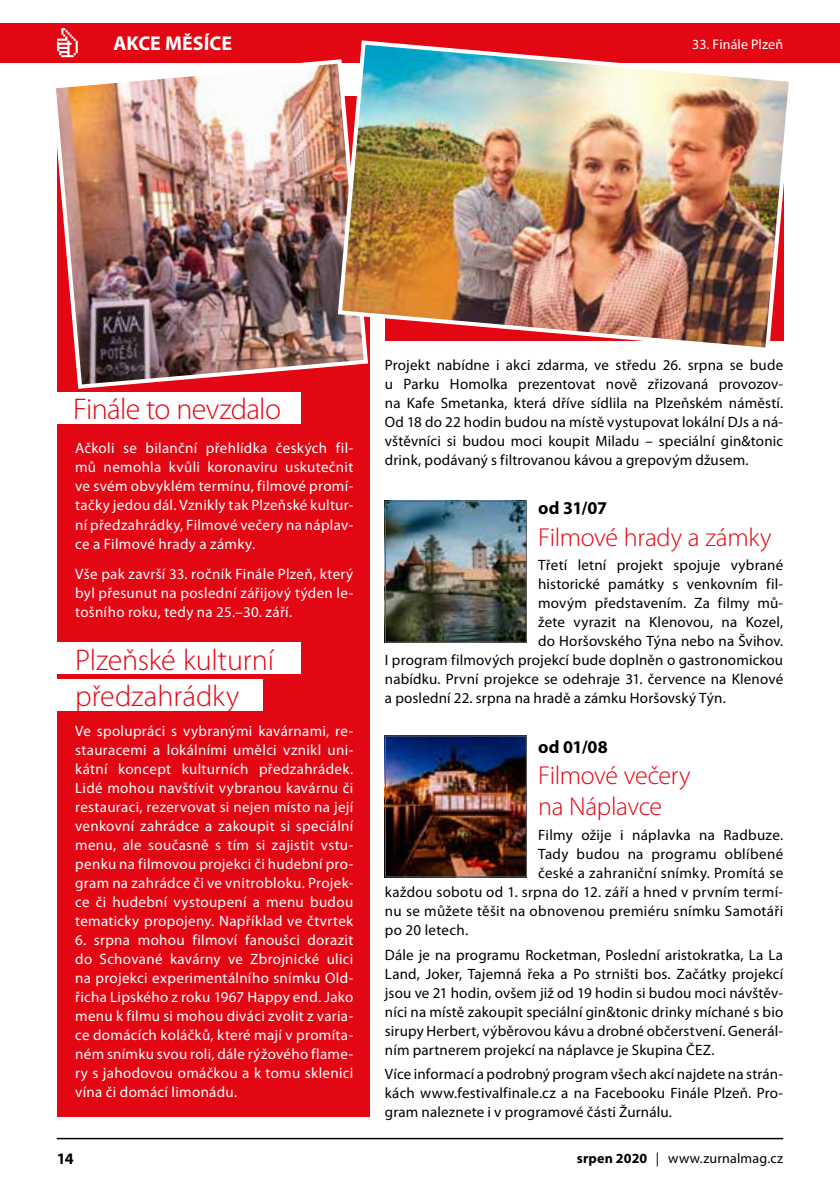
<style>
.page{position:relative;width:840px;height:1191px;background:#fff}
.page>*{position:absolute;margin:0;border:0;box-sizing:border-box;transform-origin:0 0}
.t1{font:300 30px/36px "Myriad Pro";letter-spacing:-.005em;color:#e30613}
.t2{font:300 30px "Myriad Pro";letter-spacing:-.025em;color:#e30613}
.t3{font:300 26px/31.2px "Myriad Pro";letter-spacing:-.015em;color:#e30613}
.t4{font:700 20px "Myriad Pro";color:#fff}
.t5{font:700 18px "Myriad Pro";color:#000}
.t6{font:700 16px "Myriad Pro";color:#000}
.t7{font:15px/19px "Myriad Pro";letter-spacing:.015em;color:#000;text-align:justify}
.t8{font:15px/19px "Myriad Pro";letter-spacing:.02em;color:#fff;text-align:justify}
.t9{font:14px "Myriad Pro";letter-spacing:.01em;color:#000}
.t10{font:14px "Myriad Pro";letter-spacing:.01em;color:#fff}
.s1{font-weight:700}
</style>
<div class="page">
<hr style="left:57px;top:1137px;width:725px;height:2px;background:#000">
<div style="left:0;top:23px;width:839px;height:39px;background:#e30613"></div>
<svg style="left:57px;top:28px;width:21px;height:29px"></svg>
<div style="left:57px;top:96px;width:312px;height:1021px;background:#e30613"></div>
<div style="left:43px;top:393px;width:257px;height:31px;background:#fff"></div>
<div style="left:43px;top:642px;width:257px;height:31px;background:#fff"></div>
<div style="left:43px;top:679px;width:219px;height:31px;background:#fff"></div>
<img style="left:49px;top:57px;width:321px;height:334px">
<img style="left:335px;top:40px;width:459px;height:314px">
<img style="left:386px;top:503px;width:138px;height:137px">
<div style="left:384px;top:501px;width:142px;height:141px;border:1px solid #646363"></div>
<img style="left:386px;top:737px;width:138px;height:138px">
<div style="left:384px;top:735px;width:142px;height:142px;border:1px solid #646363"></div>
<h3 class="t4" style="left:113px;top:30px;width:120px">AKCE MĚSÍCE</h3>
<p class="t10" style="left:692px;top:35px;width:92px">33. Finále Plzeň</p>
<h1 class="t2" style="left:73px;top:390px;width:209px">Finále to nevzdalo</h1>
<p class="t8" style="left:75px;top:439px;width:279px">Ačkoli se bilanční přehlídka českých fil&shy;mů nemohla kvůli koronaviru uskutečnit ve svém obvyklém termínu, filmové promí&shy;tačky jedou dál. Vznikly tak Plzeňské kultur&shy;ní předzahrádky, Filmové večery na náplav&shy;ce a Filmové hrady a zámky.</p>
<p class="t8" style="left:75px;top:564px;width:279px">Vše pak završí 33. ročník Finále Plzeň, který byl přesunut na poslední zářijový týden le&shy;tošního roku, tedy na 25.–30. září.</p>
<h1 class="t1" style="left:75px;top:641px;width:200px">Plzeňské kulturní předzahrádky</h1>
<p class="t8" style="left:75px;top:721px;width:279px">Ve spolupráci s vybranými kavárnami, re&shy;stauracemi a lokálními umělci vznikl uni&shy;kátní koncept kulturních předzahrádek.<br>Lidé mohou navštívit vybranou kavárnu či restauraci, rezervovat si nejen místo na její venkovní zahrádce a zakoupit si speciální menu, ale současně s tím si zajistit vstu&shy;penku na filmovou projekci či hudební pro&shy;gram na zahrádce či ve vnitrobloku. Projek&shy;ce či hudební vystoupení a menu budou tematicky propojeny. Například ve čtvrtek</p>
<p class="t8" style="left:75px;top:930px;width:279px">6. srpna mohou filmoví fanoušci dorazit do Schované kavárny ve Zbrojnické ulici na projekci experimentálního snímku Old&shy;řicha Lipského z roku 1967 Happy end. Jako menu k filmu si mohou diváci zvolit z varia&shy;ce domácích koláčků, které mají v promíta&shy;ném snímku svou roli, dále rýžového flame&shy;ry s jahodovou omáčkou a k tomu sklenici vína či domácí limonádu.</p>
<p class="t7" style="left:384px;top:355px;width:399px">Projekt nabídne i akci zdarma, ve středu 26. srpna se bude u Parku Homolka prezentovat nově zřizovaná provozov&shy;na Kafe Smetanka, která dříve sídlila na Plzeňském náměstí.<br>Od 18 do 22 hodin budou na místě vystupovat lokální DJs a ná&shy;vštěvníci si budou moci koupit Miladu – speciální gin&amp;tonic drink, podávaný s filtrovanou kávou a grepovým džusem.</p>
<p class="t5" style="left:538px;top:496px;width:71px">od 31/07</p>
<h2 class="t3" style="left:538px;top:521px;width:235px">Filmové hrady a zámky</h2>
<p class="t7" style="left:538px;top:555px;width:246px">Třetí letní projekt spojuje vybrané</p>
<p class="t7" style="left:538px;top:574px;width:246px">historické památky s venkovním fil-</p>
<p class="t7" style="left:538px;top:593px;width:246px">movým představením. Za filmy mů-</p>
<p class="t7" style="left:538px;top:612px;width:246px">žete vyrazit na Klenovou, na Kozel,</p>
<p class="t7" style="left:538px;top:631px;width:246px">do Horšovského Týna nebo na Švihov.</p>
<p class="t7" style="left:384px;top:650px;width:399px">I program filmových projekcí bude doplněn o gastronomickou</p>
<p class="t7" style="left:384px;top:669px;width:399px">nabídku. První projekce se odehraje 31. července na Klenové</p>
<p class="t7" style="left:384px;top:688px;width:342px">a poslední 22. srpna na hradě a zámku Horšovský Týn.</p>
<p class="t5" style="left:538px;top:735px;width:71px">od 01/08</p>
<h2 class="t3" style="left:538px;top:759px;width:154px">Filmové večery na Náplavce</h2>
<p class="t7" style="left:538px;top:825px;width:246px">Filmy ožije i náplavka na Radbuze.</p>
<p class="t7" style="left:538px;top:844px;width:246px">Tady budou na programu oblíbené</p>
<p class="t7" style="left:538px;top:863px;width:246px">české a zahraniční snímky. Promítá se</p>
<p class="t7" style="left:384px;top:882px;width:399px">každou sobotu od 1. srpna do 12. září a hned v prvním termí-</p>
<p class="t7" style="left:384px;top:901px;width:399px">nu se můžete těšit na obnovenou premiéru snímku Samotáři</p>
<p class="t7" style="left:384px;top:920px;width:85px">po 20 letech.</p>
<p class="t7" style="left:384px;top:944px;width:399px">Dále je na programu Rocketman, Poslední aristokratka, La La Land, Joker, Tajemná řeka a Po strništi bos. Začátky projekcí jsou ve 21 hodin, ovšem již od 19 hodin si budou moci návštěv&shy;níci na místě zakoupit speciální gin&amp;tonic drinky míchané s bio sirupy Herbert, výběrovou kávu a drobné občerstvení. Generál&shy;ním partnerem projekcí na náplavce je Skupina ČEZ.</p>
<p class="t7" style="left:384px;top:1064px;width:399px">Více informací a podrobný program všech akcí najdete na strán&shy;kách www.festivalfinale.cz a na Facebooku Finále Plzeň. Pro&shy;gram naleznete i v programové části Žurnálu.</p>
<p class="t6" style="left:57px;top:1148px;width:19px">14</p>
<p class="t9" style="left:576px;top:1149px;width:208px"><span class="s1">srpen 2020</span> | www.zurnalmag.cz</p>
</div>
